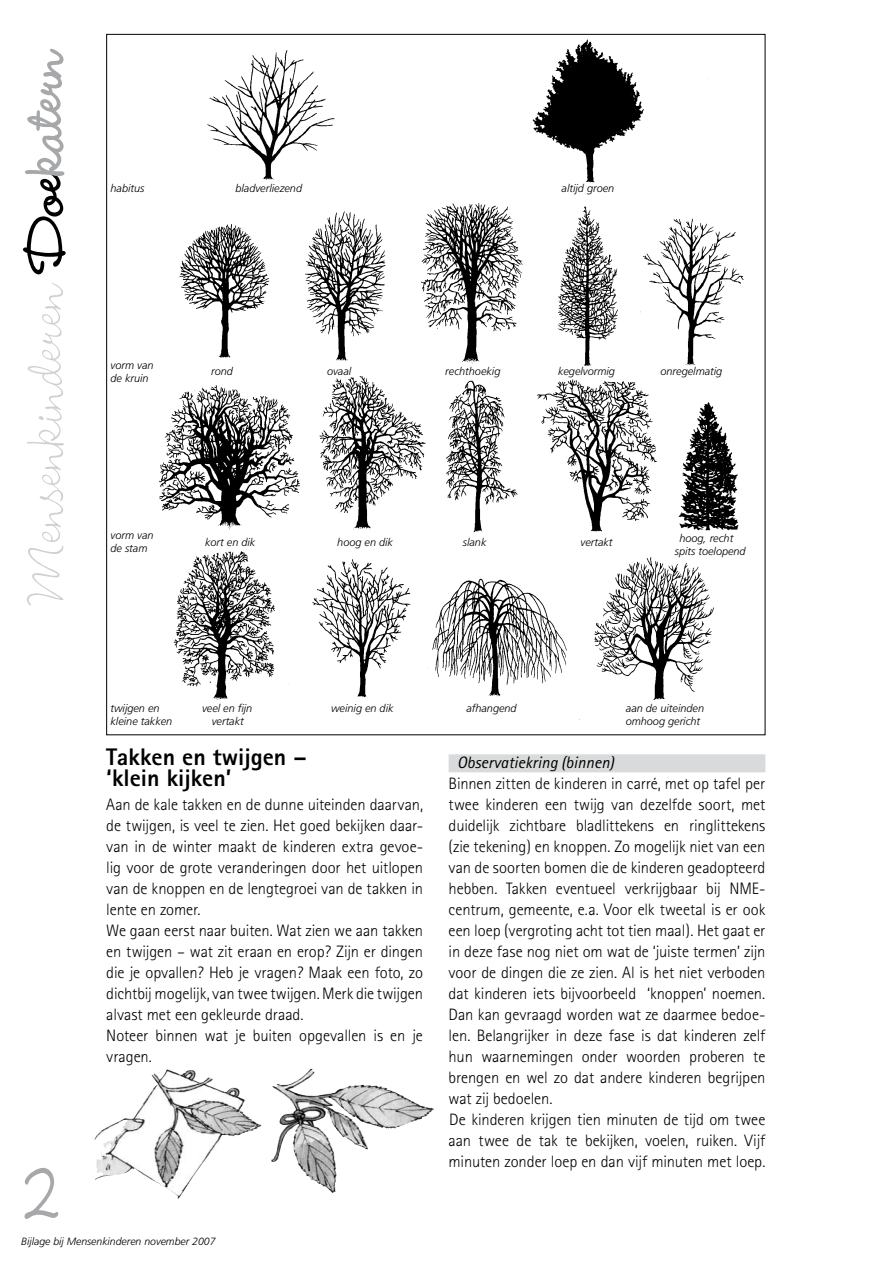
<style>
.page{position:relative;width:893px;height:1263px;background:#fff}
.page>*{position:absolute;margin:0;border:0;box-sizing:border-box;transform-origin:0 0}
.t1{font:300 72px "Wendy LP";color:#cfd0d1}
.t2{font:800 24px/21px "Rotis Sans Serif";color:#000}
.t3{font:300 16.5px/21px "Rotis Sans Serif";letter-spacing:-.005em;color:#000}
.t4{font:italic 16.5px "Rotis Sans Serif";color:#000}
.t5{font:italic 300 10.95px/13px "Frutiger";color:#000}
.t6{font:italic 300 10.5px "Frutiger";color:#000}
.s1{font-weight:700;color:#000}
.s2{font-weight:700;color:#a7a8aa}
</style>
<div class="page">
<div style="left:449px;top:754px;width:316px;height:18px;background:#d9dadb"></div>
<img style="left:94px;top:1069px;width:340px;height:129px">
<img style="left:158px;top:39px;width:586px;height:681px">
<h1 class="t1" style="left:4px;top:603px;width:559px;rotate:-90deg">Mensenkinderen <span class="s1">Doe</span><span class="s2">katern</span></h1>
<p class="t5" style="left:111px;top:182px;width:35px">habitus</p>
<p class="t5" style="left:235px;top:182px;width:68px">bladverliezend</p>
<p class="t5" style="left:562px;top:182px;width:54px">altijd groen</p>
<p class="t5" style="left:111px;top:358px;width:45px">vorm van</p>
<p class="t5" style="left:111px;top:372px;width:40px">de kruin</p>
<p class="t5" style="left:211px;top:365px;width:23px">rond</p>
<p class="t5" style="left:327px;top:365px;width:26px">ovaal</p>
<p class="t5" style="left:445px;top:365px;width:57px">rechthoekig</p>
<p class="t5" style="left:558px;top:365px;width:58px">kegelvormig</p>
<p class="t5" style="left:660px;top:365px;width:63px">onregelmatig</p>
<p class="t5" style="left:111px;top:529px;width:45px">vorm van de stam</p>
<p class="t5" style="left:205px;top:535px;width:52px">kort en dik</p>
<p class="t5" style="left:337px;top:535px;width:57px">hoog en dik</p>
<p class="t5" style="left:463px;top:535px;width:25px">slank</p>
<p class="t5" style="left:580px;top:535px;width:34px">vertakt</p>
<p class="t5" style="left:675px;top:531px;width:72px;text-indent:5px">hoog, recht spits toelopend</p>
<p class="t5" style="left:111px;top:701px;width:51px">twijgen en</p>
<p class="t5" style="left:202px;top:701px;width:52px">veel en fijn</p>
<p class="t5" style="left:331px;top:701px;width:64px">weinig en dik</p>
<p class="t5" style="left:466px;top:701px;width:52px">afhangend</p>
<p class="t5" style="left:626px;top:701px;width:80px">aan de uiteinden</p>
<p class="t5" style="left:111px;top:715px;width:63px">kleine takken</p>
<p class="t5" style="left:212px;top:715px;width:34px">vertakt</p>
<p class="t5" style="left:626px;top:715px;width:76px">omhoog gericht</p>
<h2 class="t2" style="left:106px;top:746px;width:202px">Takken en twijgen – ‘klein kijken’</h2>
<p class="t3" style="left:106px;top:794px;width:318px">Aan de kale takken en de dunne uiteinden daarvan, de twijgen, is veel te zien. Het goed bekijken daar&shy;van in de winter maakt de kinderen extra gevoe&shy;lig voor de grote veranderingen door het uitlopen van de knoppen en de lengtegroei van de takken in lente en zomer.<br>We gaan eerst naar buiten. Wat zien we aan takken en twijgen – wat zit eraan en erop? Zijn er dingen die je opvallen? Heb je vragen? Maak een foto, zo dichtbij mogelijk, van twee twijgen. Merk die twijgen alvast met een gekleurde draad.<br>Noteer binnen wat je buiten opgevallen is en je vragen.</p>
<p class="t4" style="left:457px;top:753px;width:159px">Observatiekring (binnen)</p>
<p class="t3" style="left:449px;top:773px;width:318px">Binnen zitten de kinderen in carré, met op tafel per twee kinderen een twijg van dezelfde soort, met duidelijk zichtbare bladlittekens en ringlittekens (zie tekening) en knoppen. Zo mogelijk niet van een van de soorten bomen die de kinderen geadopteerd hebben. Takken eventueel verkrijgbaar bij NME&shy;centrum, gemeente, e.a. Voor elk tweetal is er ook een loep (vergroting acht tot tien maal). Het gaat er in deze fase nog niet om wat de ‘juiste termen’ zijn voor de dingen die ze zien. Al is het niet verboden dat kinderen iets bijvoorbeeld ‘knoppen’ noemen.<br>Dan kan gevraagd worden wat ze daarmee bedoe&shy;len. Belangrijker in deze fase is dat kinderen zelf hun waarnemingen onder woorden proberen te brengen en wel zo dat andere kinderen begrijpen wat zij bedoelen.<br>De kinderen krijgen tien minuten de tijd om twee aan twee de tak te bekijken, voelen, ruiken. Vijf minuten zonder loep en dan vijf minuten met loep.</p>
<p class="t6" style="left:21px;top:1236px;width:196px">Bijlage bij Mensenkinderen november 2007</p>
</div>
